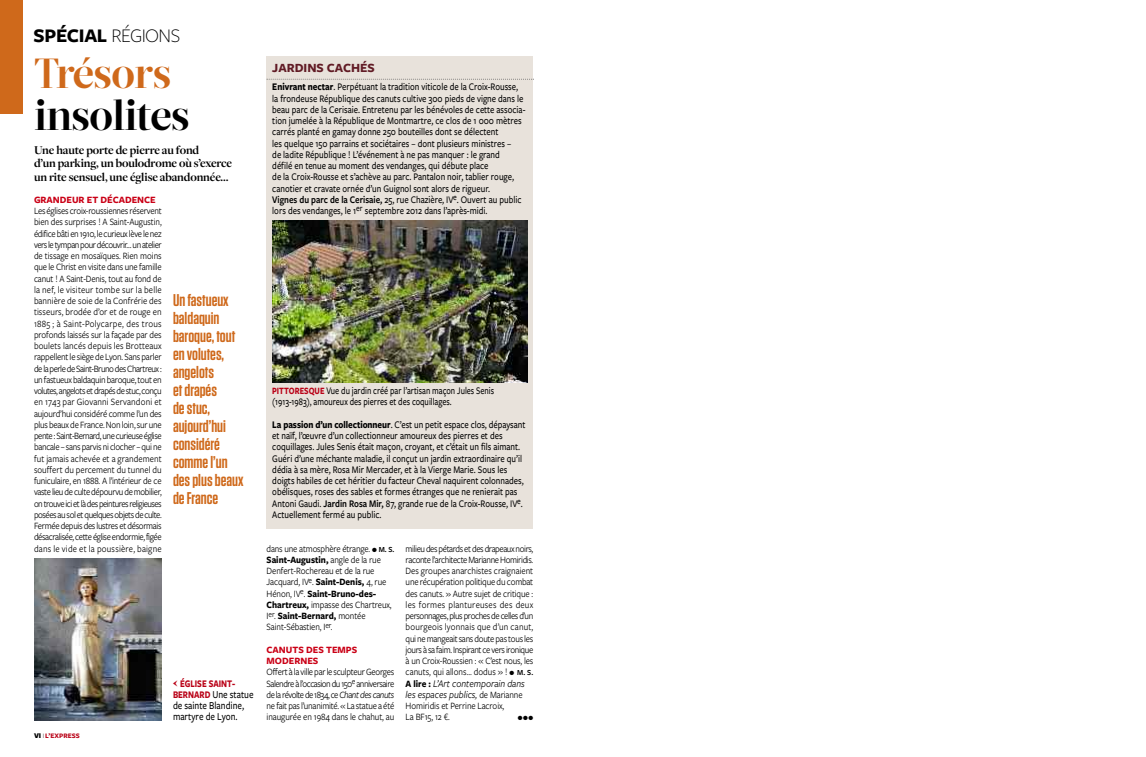
<style>
.page{position:relative;width:1146px;height:757px;background:#fff}
.page>*{position:absolute;margin:0;border:0;box-sizing:border-box;transform-origin:0 0}
.t1{font:700 42px "Glosa Display";letter-spacing:-.01em;color:#000}
.t2{font:700 42px "Glosa Display";letter-spacing:-.015em;color:#cf691b}
.t3{font:700 20px "Freight Sans Pro";letter-spacing:-.015em;color:#000}
.t4{font:600 17px/18px "Tungsten";color:#cf691b}
.t5{font:700 13px "Freight Sans Pro";color:#611b25}
.t6{font:700 12.5px/13.5px "Freight Disp Pro";letter-spacing:-.01em;color:#000}
.t7{font:500 11px/11.2px "Freight Sans Pro";color:#000;scale:.85 1}
.t8{font:500 10.5px/11.2px "Freight Sans Pro";color:#000;scale:.85 1}
.t9{font:500 10.5px/11.2px "Freight Sans Pro";color:#000;scale:.8 1}
.t10{font:italic 10.5px/11.3px "Freight Sans Pro";color:#000;scale:.9 1}
.t11{font:700 10.5px "Freight Sans Pro";color:#b90016;scale:.8 1}
.t12{font:10px/11.2px "Freight Sans Pro";letter-spacing:-.01em;color:#000;text-align:justify;scale:.9 1}
.t13{font:700 10px/11.2px "Freight Sans Pro";color:#ca0016}
.t14{font:700 7.1px "Freight Sans Pro";color:#b90016}
.t15{font:6px "Zapf Dingbats";color:#000}
.s1{font-weight:300}
.s2{font-weight:900;font-size:7.5px;color:#000}
.s3{font-weight:300;font-size:7px;color:#000}
.s4{font-family:"Freight Big Pro";font-weight:900;font-size:16px}
.s5{font-weight:700;font-size:10.5px;color:#b90016}
.s6{font-weight:700}
.s7{font-weight:600}
.s8{font-weight:700;font-size:10px;color:#b90016}
.s9{font-weight:600;font-size:8px}
.s10{font-style:italic}
.s11{font-weight:700;font-style:normal;font-size:10px}
.s12{font-style:normal;font-size:10px}
</style>
<div class="page">
<div style="left:0;top:0;width:23px;height:113px;background:#cf691b"></div>
<div style="left:266px;top:57px;width:267px;height:472px;background:#e8e2db"></div>
<svg style="left:266px;top:79px;width:267px;height:1px"></svg>
<img style="left:272px;top:220px;width:255px;height:163px">
<img style="left:34px;top:558px;width:128px;height:162px">
<h2 class="t3" style="left:34px;top:23px;width:148px">SPÉCIAL <span class="s1">RÉGIONS</span></h2>
<h1 class="t2" style="left:34px;top:59px;width:139px">Trésors</h1>
<h1 class="t1" style="left:34px;top:101px;width:157px">insolites</h1>
<p class="t6" style="left:34px;top:143px;width:200px">Une haute porte de pierre au fond<br>d’un parking, un boulodrome où s’exerce un rite sensuel, une église abandonnée…</p>
<p class="t13" style="left:34px;top:194px;width:123px">GRANDEUR ET DÉCADENCE</p>
<p class="t12" style="left:34px;top:205px;width:143px">Les églises croix-roussiennesréservent bien des surprises ! A Saint-Augustin, édificebâtien1910, lecurieuxlèvelenez versletympanpourdécouvrir…unatelier de tissage en mosaïques. Rien moins que le Christ en visite dans une famille canut ! A Saint-Denis, tout au fond de la nef, le visiteur tombe sur la belle bannière de soie de la Confrérie des tisseurs, brodée d’or et de rouge en 1885 ; à Saint-Polycarpe, des trous profonds laissés sur la façade par des boulets lancés depuis les Brotteaux rappellentle siège de Lyon. Sans parler delaperledeSaint-BrunodesChartreux: unfastueuxbaldaquinbaroque,tout en volutes,angelotsetdrapésdestuc,conçu en 1743 par Giovanni Servandoni et aujourd’hui considéré comme l’un des plusbeauxde France.Non loin,sur une pente:Saint-Bernard,unecurieuseéglise bancale – sansparvisni clocher –quine fut jamais achevée et a grandement souffert du percement du tunnel du funiculaire, en 1888. A l’intérieur de ce vastelieudecultedépourvudemobilier, ontrouveicietlàdespeinturesreligieuses poséesausoletquelquesobjetsdeculte.<br>Ferméedepuisdeslustres etdésormais désacralisée,cetteégliseendormie,figée dans le vide et la poussière, baigne</p>
<h3 class="t4" style="left:173px;top:291px;width:72px">Unfastueux baldaquin baroque, tout envolutes, angelots etdrapés destuc, aujourd’hui considéré commel’un desplusbeaux deFrance</h3>
<p class="t14" style="left:34px;top:731px;width:47px"><span class="s2">VI</span> <span class="s3">I</span> L’EXPRESS</p>
<p class="t11" style="left:173px;top:677px;width:79px"><span class="s4">‹</span> ÉGLISE SAINT-</p>
<p class="t7" style="left:173px;top:688px;width:96px"><span class="s5">BERNARD</span> Une statue de sainte Blandine, martyre de Lyon.</p>
<h3 class="t5" style="left:272px;top:60px;width:104px">JARDINS CACHÉS</h3>
<p class="t8" style="left:272px;top:81px;width:299px"><span class="s6">Enivrant nectar</span>. Perpétuant la tradition viticole de la Croix-Rousse, la frondeuse République des canuts cultive 300 pieds de vigne dans le beau parc de la Cerisaie. Entretenu par les bénévoles de cette associa&shy;tion jumelée à la République de Montmartre, ce clos de 1 000 mètres carrés planté en gamay donne 250 bouteilles dont se délectent<br>les quelque 150 parrains et sociétaires – dont plusieurs ministres –<br>de ladite République ! L’événement à ne pas manquer : le grand<br>défilé en tenue au moment des vendanges, qui débute place<br>de la Croix-Rousse et s’achève au parc. Pantalon noir, tablier rouge, canotier et cravate ornée d’un Guignol sont alors de rigueur.<br><span class="s7">Vignes du parc de la Cerisaie,</span> 25, rue Chazière, IV<sup>e</sup>. Ouvert au public lors des vendanges, le 1<sup>er</sup> septembre 2012 dans l’après-midi.</p>
<p class="t9" style="left:272px;top:385px;width:279px"><span class="s8">PITTORESQUE</span> Vue du jardin créé par l’artisan maçon Jules Senis (1913-1983), amoureux des pierres et des coquillages.</p>
<p class="t8" style="left:272px;top:418px;width:299px"><span class="s6">La passion d’un collectionneur</span>. C’est un petit espace clos, dépaysant et naïf, l’œuvre d’un collectionneur amoureux des pierres et des coquillages. Jules Senis était maçon, croyant, et c’était un fils aimant.<br>Guéri d’une méchante maladie, il conçut un jardin extraordinaire qu’il dédia à sa mère, Rosa Mir Mercader, et à la Vierge Marie. Sous les doigts habiles de cet héritier du facteur Cheval naquirent colonnades, obélisques, roses des sables et formes étranges que ne renierait pas Antoni Gaudi. <span class="s7">Jardin Rosa Mir,</span> 87, grande rue de la Croix-Rousse, IV<sup>e</sup>.<br>Actuellement fermé au public.</p>
<p class="t12" style="left:266px;top:542px;width:143px;text-align:left">dans une atmosphère étrange. ● <span class="s9">M. S.<br></span><span class="s6">Saint-Augustin,</span> angle de la rue<br>Denfert-Rochereau et de la rue<br>Jacquard, IV<sup>e</sup>. <span class="s6">Saint-Denis,</span> 4, rue<br>Hénon, IV<sup>e</sup>. <span class="s6">Saint-Bruno-des-<br>Chartreux,</span> impasse des Chartreux,<br>I<sup>er</sup>. <span class="s6">Saint-Bernard,</span> montée<br>Saint-Sébastien, I<sup>er</sup>.</p>
<p class="t13" style="left:266px;top:644px;width:92px">CANUTS DES TEMPS<br>MODERNES</p>
<p class="t12" style="left:266px;top:666px;width:143px">Offert à la villeparle sculpteurGeorges Salendreàl’occasiondu150<sup>e</sup> anniversaire delarévoltede1834,ce<span class="s10">Chant des canuts </span>ne faitpasl’unanimité.«La statue a été inaugurée en 1984 dans le chahut, au</p>
<p class="t12" style="left:405px;top:542px;width:143px">milieudespétardsetdesdrapeauxnoirs, racontel’architecteMarianneHomiridis.<br>Des groupes anarchistes craignaient une récupération politique du combat des canuts. » Autre sujet de critique : les formes plantureuses des deux personnages,plusprochesdecellesd’un bourgeois lyonnais que d’un canut, quinemangeaitsansdoutepastousles jours à sa faim.Inspirantceversironique à un Croix-Roussien : « C’est nous, les canuts, qui allons… dodus » ! ● <span class="s9">M. S.</span></p>
<p class="t10" style="left:405px;top:677px;width:134px"><span class="s11">A lire :</span> L’Art contemporain dans les espaces publics, <span class="s12">de Marianne</span></p>
<p class="t12" style="left:405px;top:700px;width:111px">Homiridis et Perrine Lacroix,<br>La BF15, 12 €.</p>
<p class="t15" style="left:517px;top:715px;width:17px">●●●</p>
</div>
